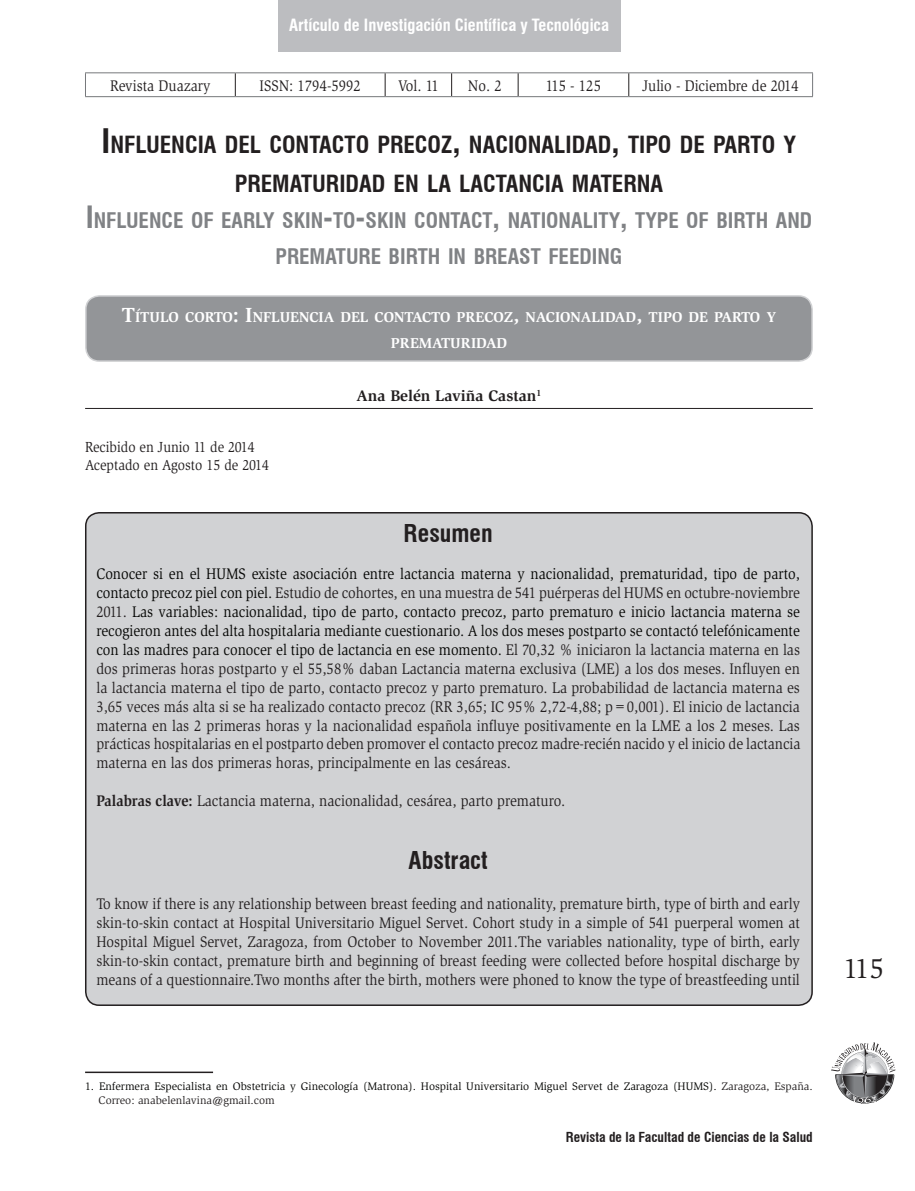
<style>
.page{position:relative;width:915px;height:1191px;background:#fff}
.page>*{position:absolute;margin:0;border:0;box-sizing:border-box;transform-origin:0 0}
.t1{font:28.5px "Slimbach";color:#231f20}
.t2{font:700 condensed 24px "Swiss 721 BT";color:#231f20}
.t3{font:700 condensed 23.1px/39.6px "Swiss 721 BT";color:#231f20;text-align:center}
.t4{font:700 condensed 21px/36px "Swiss 721 BT";color:#808285;text-align:center}
.t5{font:700 condensed 16.5px "Swiss 721 BT";color:#fff}
.t6{font:15.75px/18.9px "Slimbach";color:#231f20;text-align:justify;scale:.9 1}
.t7{font:700 15.75px "Slimbach";color:#231f20}
.t8{font:15px/18px "Slimbach";color:#231f20;scale:.9 1}
.t9{font:700 14.7px/25.2px "Slimbach";color:#fff;text-align:center}
.t10{font:700 condensed 13.5px "Swiss 721 BT";color:#231f20}
.t11{font:condensed 13.5px "Swiss 721 BT";color:#231f20}
.t12{font:11.25px/13.5px "Slimbach";color:#040503}
.s1{font-size:33px}
.s2{font-size:30px}
.s3{font-size:21px}
.s4{color:#040503}
.s5{font-weight:700}
.s6{color:#231f20}
</style>
<div class="page">
<svg style="left:831px;top:1042px;width:64px;height:61px"></svg>
<div style="left:86px;top:513px;width:725px;height:492px;background:#d1d2d4;border-radius:14px"></div>
<hr style="left:85px;top:408px;width:727px;height:1px;background:#231f20">
<hr style="left:85px;top:1071px;width:128px;height:2px;background:#231f20">
<div style="left:278px;top:0;width:342px;height:51px;background:#bcbdc0"></div>
<div style="left:86px;top:296px;width:725px;height:65px;background:#939598;border-radius:14px"></div>
<div style="left:85px;top:295px;width:727px;height:67px;border:2px solid #d1d2d4;border-radius:14px"></div>
<svg style="left:235px;top:73px;width:1px;height:23px"></svg>
<svg style="left:384px;top:73px;width:1px;height:23px"></svg>
<svg style="left:451px;top:73px;width:1px;height:23px"></svg>
<svg style="left:517px;top:73px;width:1px;height:23px"></svg>
<svg style="left:628px;top:73px;width:1px;height:23px"></svg>
<hr style="left:85px;top:72px;width:150px;height:1px;background:#76787b">
<svg style="left:85px;top:73px;width:1px;height:23px"></svg>
<hr style="left:235px;top:72px;width:150px;height:1px;background:#76787b">
<hr style="left:385px;top:72px;width:66px;height:1px;background:#76787b">
<hr style="left:451px;top:72px;width:67px;height:1px;background:#76787b">
<hr style="left:518px;top:72px;width:110px;height:1px;background:#76787b">
<hr style="left:628px;top:72px;width:184px;height:1px;background:#76787b">
<hr style="left:85px;top:96px;width:150px;height:1px;background:#76787b">
<hr style="left:235px;top:96px;width:150px;height:1px;background:#76787b">
<hr style="left:385px;top:96px;width:66px;height:1px;background:#76787b">
<hr style="left:451px;top:96px;width:67px;height:1px;background:#76787b">
<hr style="left:518px;top:96px;width:110px;height:1px;background:#76787b">
<hr style="left:628px;top:96px;width:184px;height:1px;background:#76787b">
<p class="t5" style="left:289px;top:15px;width:321px">Artículo de Investigación Científica y Tecnológica</p>
<p class="t6" style="left:110px;top:76px;width:113px">Revista Duazary</p>
<p class="t6" style="left:259px;top:76px;width:114px">ISSN: 1794-5992</p>
<p class="t6" style="left:398px;top:76px;width:47px">Vol. 11</p>
<p class="t6" style="left:468px;top:76px;width:39px">No. 2</p>
<p class="t6" style="left:545px;top:76px;width:63px">115 - 125</p>
<p class="t6" style="left:642px;top:76px;width:175px">Julio - Diciembre de 2014</p>
<p class="t11" style="left:385px;top:80px;width:128px">Ana Belén Laviña Castan</p>
<h3 class="t3" style="left:102px;top:124px;width:696px"><span class="s1">I</span>NFLUENCIA DEL CONTACTO PRECOZ<span class="s1">,</span> NACIONALIDAD<span class="s1">,</span> TIPO DE PARTO Y<br>PREMATURIDAD EN LA LACTANCIA MATERNA</h3>
<h3 class="t4" style="left:86px;top:203px;width:727px"><span class="s2">I</span>NFLUENCE OF EARLY SKIN<span class="s2">-</span>TO<span class="s2">-</span>SKIN CONTACT<span class="s2">,</span> NATIONALITY<span class="s2">,</span> TYPE OF BIRTH AND<br>PREMATURE BIRTH IN BREAST FEEDING</h3>
<p class="t9" style="left:122px;top:305px;width:655px"><span class="s3">T</span>ÍTULO CORTO<span class="s3">: I</span>NFLUENCIA DEL CONTACTO PRECOZ<span class="s3">,</span> NACIONALIDAD<span class="s3">,</span> TIPO DE PARTO Y<br>PREMATURIDAD</p>
<p class="t8" style="left:85px;top:438px;width:206px">Recibido en Junio 11 de 2014<br>Aceptado en Agosto 15 de 2014</p>
<p class="t7" style="left:356px;top:386px;width:186px">Ana Belén Laviña Castan<sup>1</sup></p>
<h2 class="t2" style="left:403px;top:518px;width:90px">Resumen</h2>
<p class="t6" style="left:96px;top:564px;width:783px"><span class="s4">Conocer si en el HUMS existe asociación entre lactancia materna y nacionalidad, prematuridad, tipo de parto, contacto precoz piel con piel.</span> Estudio de cohortes, en una muestra de 541 puérperas del HUMS en octubre-noviembre 2011. <span class="s4">Las variables: nacionalidad, tipo de parto, contacto precoz, parto prematuro e inicio lactancia materna se recogieron antes del alta hospitalaria mediante cuestionario. A los dos meses postparto se contactó telefónicamente con las madres para conocer el tipo de lactancia en ese momento.</span> El 70,32 % iniciaron la lactancia materna en las dos primeras horas postparto y el 55,58% daban Lactancia materna exclusiva (LME) a los dos meses. Influyen en la lactancia materna el tipo de parto, contacto precoz y parto prematuro. La probabilidad de lactancia materna es 3,65 veces más alta si se ha realizado contacto precoz (RR 3,65; IC 95% 2,72-4,88; p=0,001). El inicio de lactancia materna en las 2 primeras horas y la nacionalidad española influye positivamente en la LME a los 2 meses. Las prácticas hospitalarias en el postparto deben promover el contacto precoz madre-recién nacido y el inicio de lactancia materna en las dos primeras horas, principalmente en las cesáreas.</p>
<p class="t6" style="left:96px;top:791px;width:522px"><span class="s5">Palabras clave:</span> Lactancia materna, nacionalidad, cesárea, parto prematuro.</p>
<h2 class="t2" style="left:408px;top:845px;width:81px">Abstract</h2>
<p class="t6" style="left:96px;top:894px;width:783px">To know if there is any relationship between breast feeding and nationality, premature birth, type of birth and early skin-to-skin contact at Hospital Universitario Miguel Servet. Cohort study in a simple of 541 puerperal women at Hospital Miguel Servet, Zaragoza, from October to November 2011.The variables nationality, type of birth, early skin-to-skin contact, premature birth and beginning of breast feeding were collected before hospital discharge by means of a questionnaire.Two months after the birth, mothers were phoned to know the type of breastfeeding until</p>
<h1 class="t1" style="left:843px;top:952px;width:42px">115</h1>
<p class="t12" style="left:99px;top:1079px;width:715px;text-indent:-14px">1. Enfermera Especialista en Obstetricia y Ginecología (Matrona). Hospital Universitario Miguel Servet de Zaragoza (HUMS). <span class="s6">Zaragoza, España.<br>Correo: anabelenlavina@gmail.com</span></p>
<p class="t10" style="left:565px;top:1129px;width:248px">Revista de la Facultad de Ciencias de la Salud</p>
</div>
